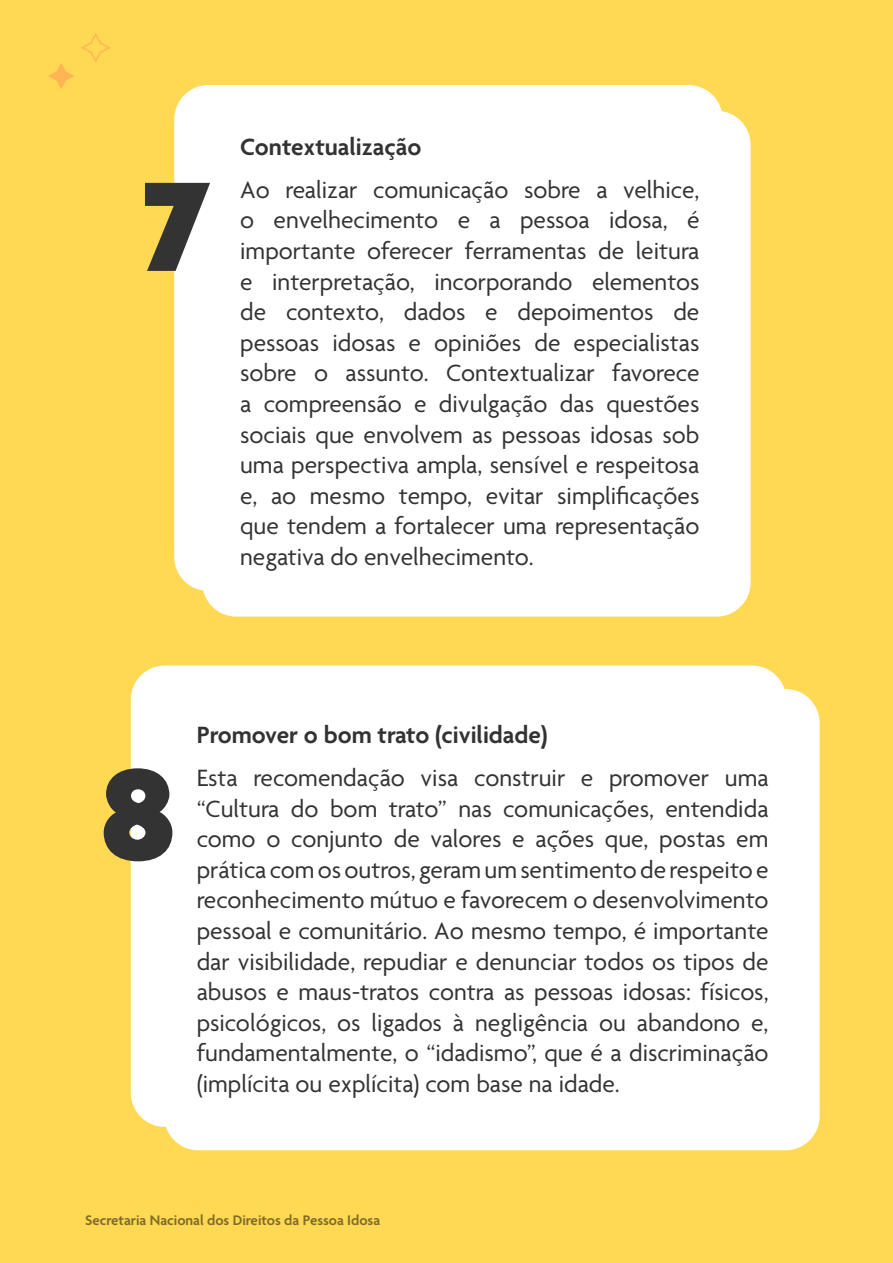
<style>
.page{position:relative;width:893px;height:1263px;background:#ffd954}
.page>*{position:absolute;margin:0;border:0;box-sizing:border-box;transform-origin:0 0}
.t1{font:900 138px "Agenda";color:#333}
.t2{font:25.5px/30.6px "Agenda";color:#333;text-align:justify}
.t3{font:600 25.5px "Agenda";color:#333}
.t4{font:600 15px "Agenda";color:#806c2a}
</style>
<div class="page">
<svg style="left:48px;top:33px;width:62px;height:56px"></svg>
<div style="left:174px;top:85px;width:549px;height:506px;background:#fff;border-radius:34px"></div>
<div style="left:131px;top:665px;width:655px;height:462px;background:#fff;border-radius:34px"></div>
<div style="left:202px;top:111px;width:549px;height:506px;background:#fff;border-radius:34px"></div>
<div style="left:164px;top:689px;width:656px;height:461px;background:#fff;border-radius:34px"></div>
<h1 class="t1" style="left:144px;top:152px;width:68px">7</h1>
<p class="t3" style="left:240px;top:133px;width:183px">Contextualização</p>
<p class="t2" style="left:240px;top:176px;width:461px">Ao realizar comunicação sobre a velhice, o envelhecimento e a pessoa idosa, é importante oferecer ferramentas de leitura e interpretação, incorporando elementos de contexto, dados e depoimentos de pessoas idosas e opiniões de especialistas sobre o assunto. Contextualizar favorece a compreensão e divulgação das questões sociais que envolvem as pessoas idosas sob uma perspectiva ampla, sensível e respeitosa e, ao mesmo tempo, evitar simplificações que tendem a fortalecer uma representação negativa do envelhecimento.</p>
<h1 class="t1" style="left:100px;top:740px;width:77px">8</h1>
<p class="t3" style="left:197px;top:721px;width:352px">Promover o bom trato (civilidade)</p>
<p class="t2" style="left:197px;top:764px;width:573px">Esta recomendação visa construir e promover uma “Cultura do bom trato” nas comunicações, entendida como o conjunto de valores e ações que, postas em prática com os outros, geram um sentimento de respeito e reconhecimento mútuo e favorecem o desenvolvimento pessoal e comunitário. Ao mesmo tempo, é importante dar visibilidade, repudiar e denunciar todos os tipos de abusos e maus-tratos contra as pessoas idosas: físicos, psicológicos, os ligados à negligência ou abandono e, fundamentalmente, o “idadismo”, que é a discriminação (implícita ou explícita) com base na idade.</p>
<p class="t4" style="left:85px;top:1212px;width:297px">Secretaria Nacional dos Direitos da Pessoa Idosa</p>
</div>
